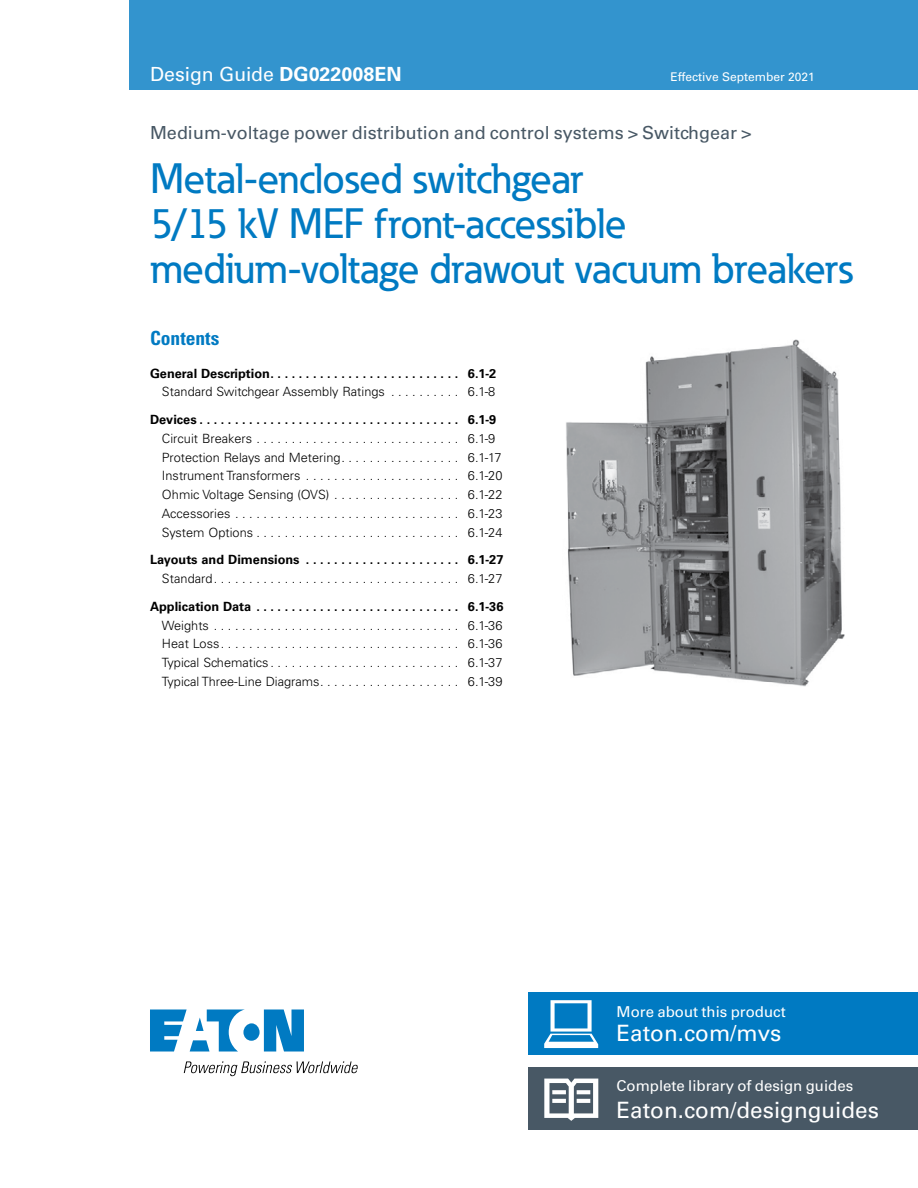
<style>
.page{position:relative;width:918px;height:1188px;background:#fff}
.page>*{position:absolute;margin:0;border:0;box-sizing:border-box;transform-origin:0 0}
.t1{font:500 42px/45px "Eaton";letter-spacing:-.015em;color:#007ac2}
.t2{font:22.5px "Univers LT Std";color:#fff}
.t3{font:19.5px "Univers LT Std";letter-spacing:-.005em;color:#fff}
.t4{font:700 condensed 19.5px "Univers LT Std";color:#007ac2}
.t5{font:18px "Univers LT Std";color:#485865}
.t6{font:15px "Univers LT Std";color:#fff}
.t7{font:300 12.75px/18.8px "Univers LT Std";color:#000}
.t8{font:700 12.75px "Univers LT Std";color:#000}
.t9{font:12px "Univers LT Std";color:#fff}
.s1{font-weight:700}
</style>
<div class="page">
<img style="left:566px;top:339px;width:279px;height:348px">
<div style="left:129px;top:0;width:789px;height:90px;background:#3394ce"></div>
<svg style="left:150px;top:1010px;width:154px;height:42px"></svg>
<svg style="left:184px;top:1061px;width:174px;height:15px"></svg>
<div style="left:528px;top:1067px;width:390px;height:63px;background:#485865"></div>
<div style="left:528px;top:993px;width:390px;height:62px;background:#007ac2"></div>
<svg style="left:544px;top:1079px;width:54px;height:42px"></svg>
<svg style="left:544px;top:1000px;width:54px;height:48px"></svg>
<h3 class="t3" style="left:150px;top:63px;width:253px">Design Guide <span class="s1">DG022008EN</span></h3>
<p class="t9" style="left:670px;top:70px;width:146px">Effective September 2021</p>
<h3 class="t5" style="left:150px;top:122px;width:603px">Medium-voltage power distribution and control systems &gt; Switchgear &gt;</h3>
<h1 class="t1" style="left:150px;top:156px;width:704px">Metal-enclosed switchgear<br>5/15 kV MEF front-accessible medium-voltage drawout vacuum breakers</h1>
<h3 class="t4" style="left:150px;top:326px;width:71px">Contents</h3>
<p class="t8" style="left:150px;top:366px;width:348px">General Description . . . . . . . . . . . . . . . . . . . . . . . . . . . 6.1-2</p>
<p class="t7" style="left:162px;top:382px;width:335px">Standard Switchgear Assembly Ratings . . . . . . . . . . 6. 1-8</p>
<p class="t8" style="left:150px;top:412px;width:348px">Devices . . . . . . . . . . . . . . . . . . . . . . . . . . . . . . . . . . . . . 6.1-9</p>
<p class="t7" style="left:162px;top:429px;width:342px">Circuit Breakers . . . . . . . . . . . . . . . . . . . . . . . . . . . . . 6. 1-9<br>Protection Relays and Metering . . . . . . . . . . . . . . . . . 6. 1-17<br>Instrument Transformers . . . . . . . . . . . . . . . . . . . . . . 6. 1-20<br>Ohmic Voltage Sensing (OVS) . . . . . . . . . . . . . . . . . . 6. 1-22<br>Accessories . . . . . . . . . . . . . . . . . . . . . . . . . . . . . . . . 6. 1-23<br>System Options . . . . . . . . . . . . . . . . . . . . . . . . . . . . . 6. 1-24</p>
<p class="t8" style="left:150px;top:552px;width:355px">Layouts and Dimensions . . . . . . . . . . . . . . . . . . . . . . 6.1-27</p>
<p class="t7" style="left:162px;top:569px;width:342px">Standard . . . . . . . . . . . . . . . . . . . . . . . . . . . . . . . . . . . 6. 1-27</p>
<p class="t8" style="left:150px;top:599px;width:355px">Application Data . . . . . . . . . . . . . . . . . . . . . . . . . . . . . 6.1-36</p>
<p class="t7" style="left:162px;top:616px;width:342px;text-align:justify">Weights . . . . . . . . . . . . . . . . . . . . . . . . . . . . . . . . . . . 6. 1-36<br>Heat Loss . . . . . . . . . . . . . . . . . . . . . . . . . . . . . . . . . . 6. 1-36<br>Typical Schematics . . . . . . . . . . . . . . . . . . . . . . . . . . . 6. 1-37<br>Typical Three-Line Diagrams . . . . . . . . . . . . . . . . . . . . 6. 1-39</p>
<p class="t6" style="left:617px;top:1003px;width:171px">More about this product</p>
<h2 class="t2" style="left:617px;top:1020px;width:166px">Eaton.com/mvs</h2>
<p class="t6" style="left:617px;top:1076px;width:238px">Complete library of design guides</p>
<h2 class="t2" style="left:617px;top:1096px;width:264px">Eaton.com/designguides</h2>
</div>
